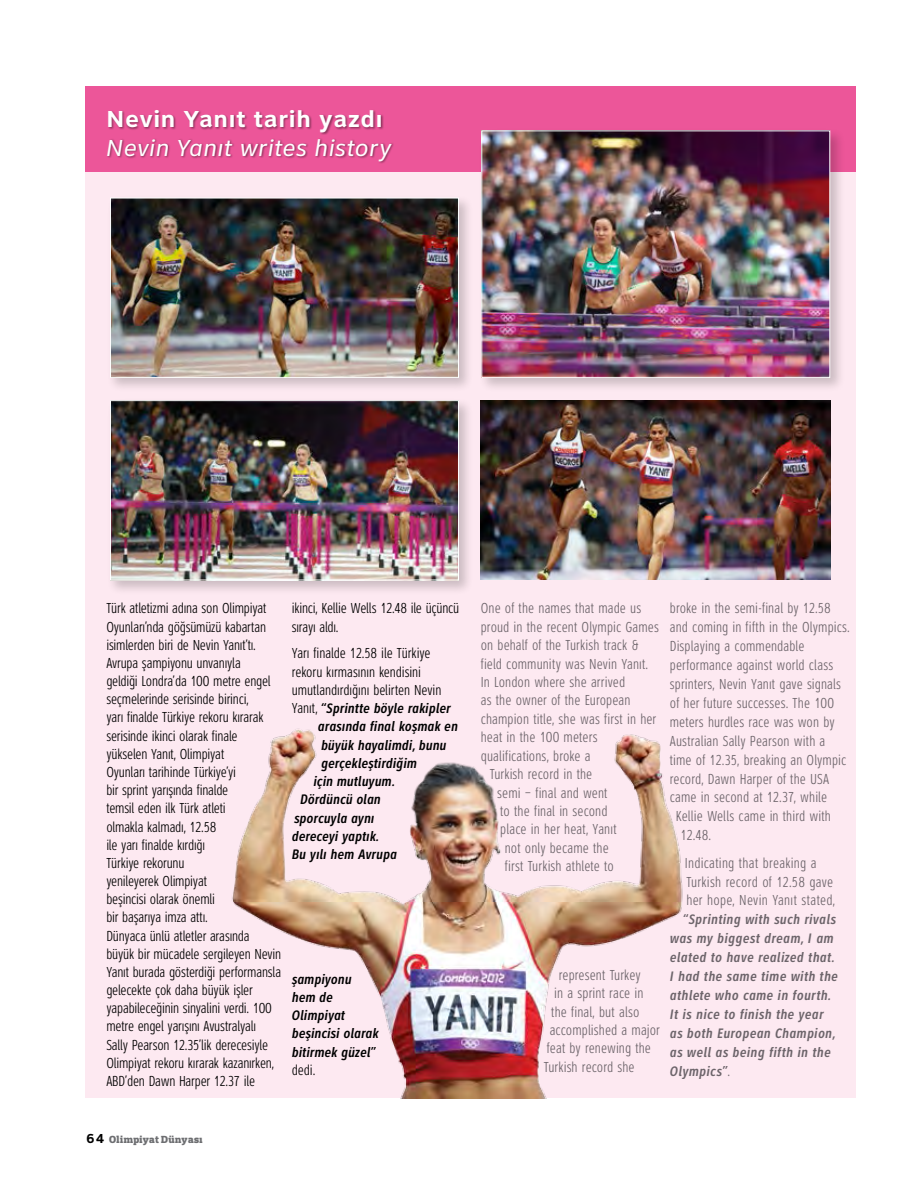
<style>
.page{position:relative;width:919px;height:1187px;background:#fff}
.page>*{position:absolute;margin:0;border:0;box-sizing:border-box;transform-origin:0 0}
.t1{font:italic 24px/28.5px "Clearview One";letter-spacing:.015em;color:#fff}
.t2{font:300 15px/18.1px "Clearview One Compressed";letter-spacing:-.015em;color:#000}
.t3{font:300 15px/18.9px "Clearview One Compressed";letter-spacing:.005em;color:#6d6e71}
.t4{font:italic 500 14.25px/18.3px "Clearview One Compressed";letter-spacing:-.005em;color:#000}
.t5{font:italic 500 14.25px/18.9px "Clearview One Compressed";letter-spacing:.015em;color:#6d6e71}
.t6{font:900 10.5px "Prelo Slab";letter-spacing:.035em;color:#6d6e71}
.s1{font-weight:700;font-style:normal}
.s2{font-weight:300;font-style:normal;font-size:15px}
.s3{font-family:"Clearview One";font-weight:700;font-size:13.5px;color:#000}
</style>
<div class="page">
<div style="left:85px;top:86px;width:770px;height:1012px;background:#fde9f1"></div>
<div style="left:85px;top:86px;width:770px;height:86px;background:#ec5699"></div>
<div style="left:108px;top:109px;width:276px;height:26px;background:#000;opacity:.4"></div>
<div style="left:107px;top:138px;width:288px;height:26px;background:#000;opacity:.4"></div>
<img style="left:232px;top:728px;width:451px;height:370px">
<div style="left:107px;top:195px;width:367px;height:198px;background:#000;opacity:.2"></div>
<img style="left:112px;top:200px;width:345px;height:176px">
<div style="left:110px;top:198px;width:349px;height:180px;border:1px solid #fff"></div>
<div style="left:478px;top:127px;width:367px;height:266px;background:#000;opacity:.2"></div>
<img style="left:483px;top:132px;width:345px;height:244px">
<div style="left:481px;top:130px;width:349px;height:248px;border:1px solid #fff"></div>
<div style="left:107px;top:397px;width:367px;height:198px;background:#000;opacity:.2"></div>
<img style="left:112px;top:402px;width:345px;height:176px">
<div style="left:110px;top:400px;width:349px;height:180px;border:1px solid #fff"></div>
<img style="left:480px;top:400px;width:350px;height:180px">
<p class="t1" style="left:106px;top:104px;width:286px"><span class="s1">Nevin Yanıt tarih yazdı<br></span>Nevin Yanıt writes history</p>
<p class="t2" style="left:106px;top:599px;width:176px">Türk atletizmi adına son Olimpiyat<br>Oyunları’nda göğsümüzü kabartan isimlerden biri de Nevin Yanıt’tı.<br>Avrupa şampiyonu unvanıyla<br>geldiği Londra’da 100 metre engel seçmelerinde serisinde birinci,<br>yarı finalde Türkiye rekoru kırarak serisinde ikinci olarak finale yükselen Yanıt, Olimpiyat<br>Oyunları tarihinde Türkiye’yi<br>bir sprint yarışında finalde<br>temsil eden ilk Türk atleti<br>olmakla kalmadı, 12.58<br>ile yarı finalde kırdığı<br>Türkiye rekorunu<br>yenileyerek Olimpiyat<br>beşincisi olarak önemli<br>bir başarıya imza attı.<br>Dünyaca ünlü atletler arasında büyük bir mücadele sergileyen Nevin<br>Yanıt burada gösterdiği performansla gelecekte çok daha büyük işler yapabileceğinin sinyalini verdi. 100 metre engel yarışını Avustralyalı<br>Sally Pearson 12.35’lik derecesiyle<br>Olimpiyat rekoru kırarak kazanırken,<br>ABD’den Dawn Harper 12.37 ile</p>
<p class="t2" style="left:292px;top:599px;width:169px">ikinci, Kellie Wells 12.48 ile üçüncü sırayı aldı.</p>
<p class="t2" style="left:292px;top:644px;width:151px">Yarı finalde 12.58 ile Türkiye rekoru kırmasının kendisini umutlandırdığını belirten Nevin</p>
<p class="t4" style="left:292px;top:699px;width:160px"><span class="s2">Yanıt,</span> “Sprintte böyle rakipler</p>
<p class="t4" style="left:318px;top:717px;width:141px">arasında final koşmak en</p>
<p class="t4" style="left:321px;top:735px;width:127px">büyük hayalimdi, bunu</p>
<p class="t4" style="left:321px;top:753px;width:97px">gerçekleştirdiğim</p>
<p class="t4" style="left:313px;top:772px;width:82px">için mutluyum.</p>
<p class="t4" style="left:300px;top:790px;width:82px">Dördüncü olan</p>
<p class="t4" style="left:294px;top:808px;width:82px">sporcuyla aynı</p>
<p class="t4" style="left:292px;top:826px;width:88px">dereceyi yaptık.</p>
<p class="t4" style="left:292px;top:845px;width:107px">Bu yılı hem Avrupa</p>
<p class="t4" style="left:292px;top:969px;width:88px">şampiyonu hem de<br>Olimpiyat beşincisi olarak bitirmek güzel”</p>
<p class="t2" style="left:292px;top:1060px;width:25px">dedi.</p>
<p class="t6" style="left:86px;top:1133px;width:118px"><span class="s3">64</span> Olimpiyat Dünyası</p>
<p class="t3" style="left:480px;top:599px;width:162px">One of the names that made us</p>
<p class="t3" style="left:480px;top:617px;width:180px">proud in the recent Olympic Games</p>
<p class="t3" style="left:480px;top:636px;width:159px">on behalf of the Turkish track &amp;</p>
<p class="t3" style="left:480px;top:654px;width:169px">field community was Nevin Yanıt.</p>
<p class="t3" style="left:480px;top:672px;width:146px">In London where she arrived</p>
<p class="t3" style="left:480px;top:691px;width:151px">as the owner of the European</p>
<p class="t3" style="left:480px;top:709px;width:177px">champion title, she was first in her</p>
<p class="t3" style="left:480px;top:728px;width:118px">heat in the 100 meters</p>
<p class="t3" style="left:480px;top:746px;width:111px">qualifications, broke a</p>
<p class="t3" style="left:489px;top:764px;width:104px">Turkish record in the</p>
<p class="t3" style="left:497px;top:783px;width:112px">semi – final and went</p>
<p class="t3" style="left:500px;top:801px;width:109px">to the final in second</p>
<p class="t3" style="left:500px;top:820px;width:118px">place in her heat, Yanıt</p>
<p class="t3" style="left:504px;top:838px;width:106px">not only became the</p>
<p class="t3" style="left:504px;top:857px;width:111px">first Turkish athlete to</p>
<p class="t3" style="left:558px;top:965px;width:83px">represent Turkey</p>
<p class="t3" style="left:554px;top:983px;width:91px">in a sprint race in</p>
<p class="t3" style="left:551px;top:1002px;width:90px">the final, but also</p>
<p class="t3" style="left:549px;top:1020px;width:112px">accomplished a major</p>
<p class="t3" style="left:546px;top:1039px;width:106px">feat by renewing the</p>
<p class="t3" style="left:543px;top:1057px;width:92px">Turkish record she</p>
<p class="t3" style="left:669px;top:599px;width:162px">broke in the semi-final by 12.58</p>
<p class="t3" style="left:669px;top:618px;width:181px">and coming in fifth in the Olympics.</p>
<p class="t3" style="left:669px;top:637px;width:136px">Displaying a commendable</p>
<p class="t3" style="left:669px;top:655px;width:165px">performance against world class</p>
<p class="t3" style="left:669px;top:674px;width:173px">sprinters, Nevin Yanıt gave signals</p>
<p class="t3" style="left:669px;top:693px;width:166px">of her future successes. The 100</p>
<p class="t3" style="left:669px;top:712px;width:166px">meters hurdles race was won by</p>
<p class="t3" style="left:669px;top:731px;width:157px">Australian Sally Pearson with a</p>
<p class="t3" style="left:669px;top:750px;width:178px">time of 12.35, breaking an Olympic</p>
<p class="t3" style="left:669px;top:769px;width:161px">record, Dawn Harper of the USA</p>
<p class="t3" style="left:669px;top:788px;width:159px">came in second at 12.37, while</p>
<p class="t3" style="left:675px;top:807px;width:156px">Kellie Wells came in third with</p>
<p class="t3" style="left:680px;top:826px;width:32px">12.48.</p>
<p class="t3" style="left:684px;top:853px;width:152px">Indicating that breaking a<br>Turkish record of 12.58 gave her hope, Nevin Yanıt stated,</p>
<p class="t5" style="left:669px;top:910px;width:169px;text-indent:13px">“Sprinting with such rivals was my biggest dream, I am elated to have realized that.<br>I had the same time with the athlete who came in fourth.<br>It is nice to finish the year as both European Champion, as well as being fifth in the<br>Olympics”<span class="s2">.</span></p>
</div>
